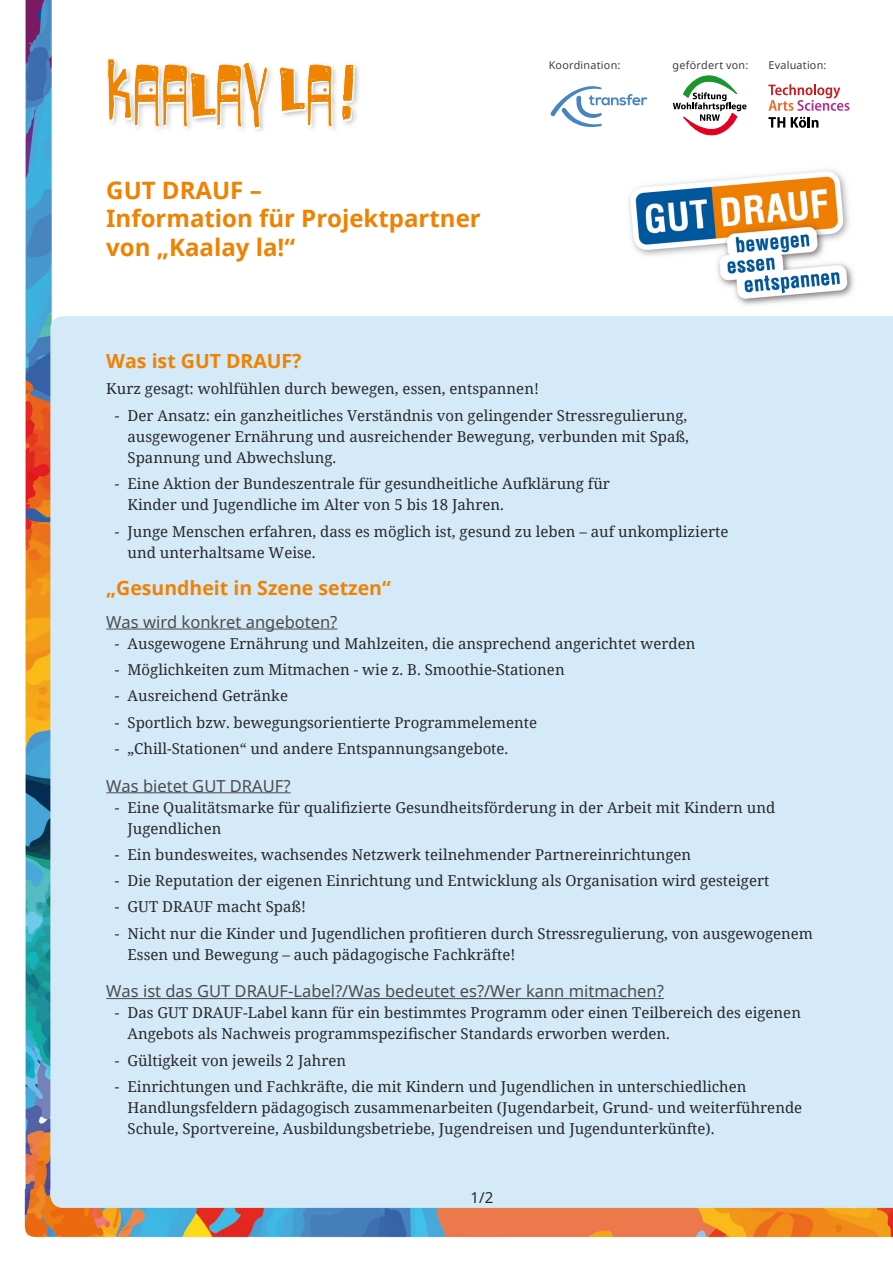
<style>
.page{position:relative;width:893px;height:1263px;background:#fff}
.page>*{position:absolute;margin:0;border:0;box-sizing:border-box;transform-origin:0 0}
.t1{font:700 24px/28.5px "Noto Sans";color:#ef8201}
.t2{font:700 19.5px "Noto Sans";color:#ef8201}
.t3{font:16.5px "Noto Sans";color:#4b4b4d}
.t4{font:15px/21px "Noto Serif";color:#28282a}
.t5{font:15px "Noto Sans";color:#28282a}
.t6{font:10.8px "Noto Sans";letter-spacing:.02em;color:#3e3e40}
</style>
<div class="page">
<img style="left:25px;top:0;width:26px;height:1189px">
<img style="left:24px;top:1189px;width:869px;height:49px">
<div style="left:50px;top:316px;width:843px;height:892px;background:#d4eaf8"></div>
<img style="left:629px;top:170px;width:225px;height:135px">
<svg style="left:673px;top:76px;width:73px;height:59px"></svg>
<svg style="left:550px;top:86px;width:97px;height:41px"></svg>
<svg style="left:768px;top:84px;width:81px;height:27px"></svg>
<svg style="left:768px;top:117px;width:17px;height:11px"></svg>
<svg style="left:791px;top:117px;width:27px;height:11px"></svg>
<img style="left:107px;top:65px;width:252px;height:66px">
<img style="left:110px;top:64px;width:245px;height:65px">
<svg style="left:343px;top:65px;width:10px;height:55px"></svg>
<svg style="left:108px;top:59px;width:159px;height:68px"></svg>
<svg style="left:280px;top:65px;width:52px;height:61px"></svg>
<hr style="left:106px;top:629px;width:231px;height:1px;background:#4b4b4d">
<hr style="left:106px;top:792px;width:184px;height:1px;background:#4b4b4d">
<hr style="left:106px;top:998px;width:558px;height:1px;background:#4b4b4d">
<h1 class="t1" style="left:106px;top:175px;width:376px">GUT DRAUF –<br>Information für Projektpartner von „Kaalay la!“</h1>
<p class="t6" style="left:549px;top:58px;width:73px">Koordination:</p>
<p class="t6" style="left:673px;top:58px;width:77px">gefördert von:</p>
<p class="t6" style="left:768px;top:58px;width:59px">Evaluation:</p>
<h2 class="t2" style="left:106px;top:347px;width:197px">Was ist GUT DRAUF?</h2>
<p class="t4" style="left:106px;top:378px;width:434px">Kurz gesagt: wohlfühlen durch bewegen, essen, entspannen!</p>
<p class="t4" style="left:128px;top:404px;width:563px;text-indent:-13px">- Der Ansatz: ein ganzheitliches Verständnis von gelingender Stressregulierung, ausgewogener Ernährung und ausreichender Bewegung, verbunden mit Spaß,<br>Spannung und Abwechslung.</p>
<p class="t4" style="left:128px;top:473px;width:484px;text-indent:-13px">- Eine Aktion der Bundeszentrale für gesundheitliche Aufklärung für<br>Kinder und Jugendliche im Alter von 5 bis 18 Jahren.</p>
<p class="t4" style="left:128px;top:520px;width:602px;text-indent:-13px">- Junge Menschen erfahren, dass es möglich ist, gesund zu leben – auf unkomplizierte und unterhaltsame Weise.</p>
<h2 class="t2" style="left:106px;top:574px;width:286px">„Gesundheit in Szene setzen“</h2>
<p class="t3" style="left:106px;top:610px;width:233px">Was wird konkret angeboten?</p>
<p class="t4" style="left:115px;top:632px;width:582px">- Ausgewogene Ernährung und Mahlzeiten, die ansprechend angerichtet werden</p>
<p class="t4" style="left:115px;top:658px;width:451px">- Möglichkeiten zum Mitmachen - wie z. B. Smoothie-Stationen</p>
<p class="t4" style="left:115px;top:685px;width:175px">- Ausreichend Getränke</p>
<p class="t4" style="left:115px;top:711px;width:424px">- Sportlich bzw. bewegungsorientierte Programmelemente</p>
<p class="t4" style="left:115px;top:737px;width:395px">- „Chill-Stationen“ und andere Entspannungsangebote.</p>
<p class="t3" style="left:106px;top:774px;width:186px">Was bietet GUT DRAUF?</p>
<p class="t4" style="left:128px;top:796px;width:649px;text-indent:-13px">- Eine Qualitätsmarke für qualifizierte Gesundheitsförderung in der Arbeit mit Kindern und<br>Jugendlichen</p>
<p class="t4" style="left:115px;top:843px;width:578px">- Ein bundesweites, wachsendes Netzwerk teilnehmender Partnereinrichtungen</p>
<p class="t4" style="left:115px;top:869px;width:656px">- Die Reputation der eigenen Einrichtung und Entwicklung als Organisation wird gesteigert</p>
<p class="t4" style="left:115px;top:896px;width:193px">- GUT DRAUF macht Spaß!</p>
<p class="t4" style="left:128px;top:922px;width:687px;text-indent:-13px">- Nicht nur die Kinder und Jugendlichen profitieren durch Stressregulierung, von ausgewogenem<br>Essen und Bewegung – auch pädagogische Fachkräfte!</p>
<p class="t3" style="left:106px;top:980px;width:559px">Was ist das GUT DRAUF-Label?/Was bedeutet es?/Wer kann mitmachen?</p>
<p class="t4" style="left:128px;top:1002px;width:675px;text-indent:-13px">- Das GUT DRAUF-Label kann für ein bestimmtes Programm oder einen Teilbereich des eigenen<br>Angebots als Nachweis programmspezifischer Standards erworben werden.</p>
<p class="t4" style="left:115px;top:1049px;width:233px">- Gültigkeit von jeweils 2 Jahren</p>
<p class="t4" style="left:128px;top:1075px;width:676px;text-indent:-13px">- Einrichtungen und Fachkräfte, die mit Kindern und Jugendlichen in unterschiedlichen<br>Handlungsfeldern pädagogisch zusammenarbeiten (Jugendarbeit, Grund- und weiterführende<br>Schule, Sportvereine, Ausbildungsbetriebe, Jugendreisen und Jugendunterkünfte).</p>
<p class="t5" style="left:471px;top:1187px;width:24px">1/2</p>
</div>
